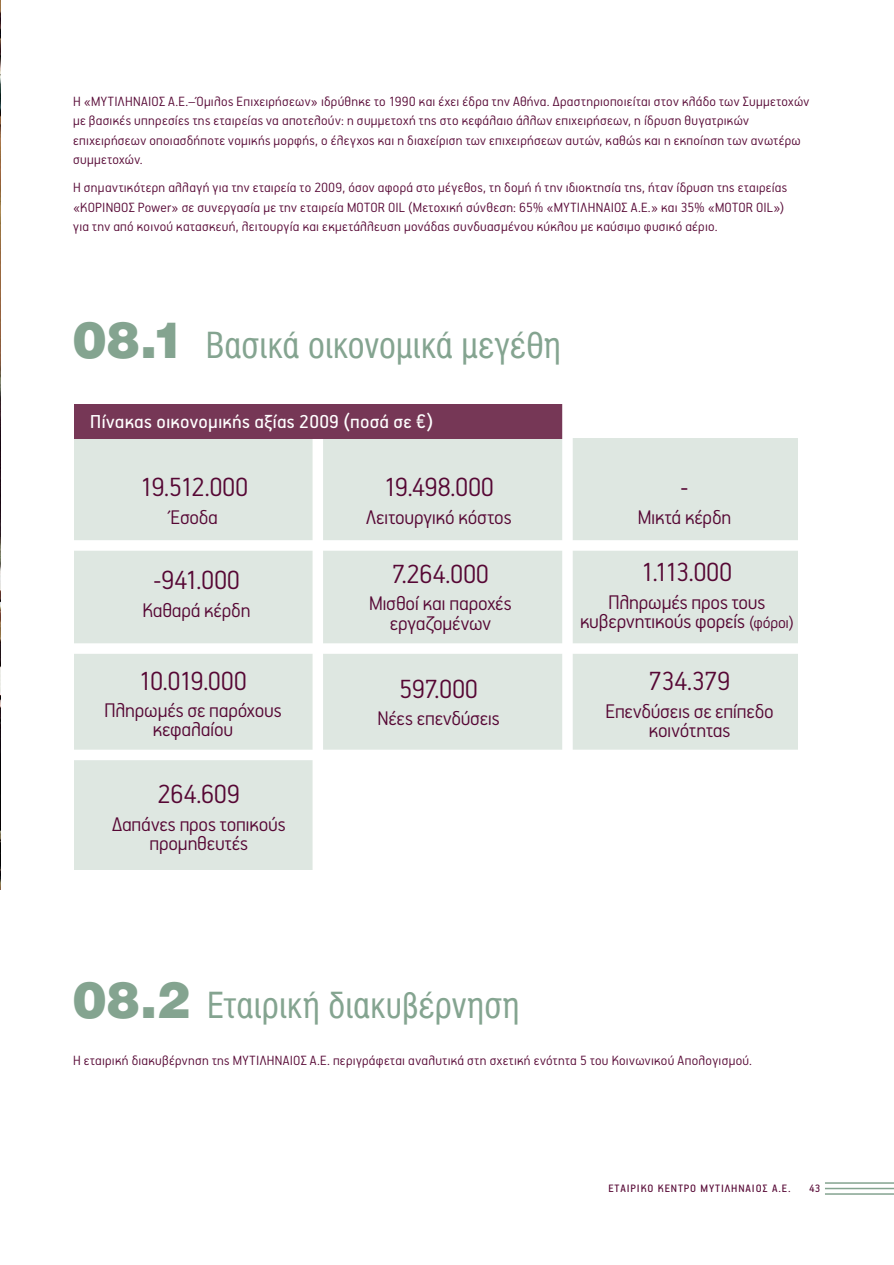
<style>
.page{position:relative;width:894px;height:1265px;background:#fff}
.page>*{position:absolute;margin:0;border:0;box-sizing:border-box;transform-origin:0 0}
.t1{font:36px "UB Helvetica Cond";letter-spacing:.005em;color:#84a490}
.t2{font:300 29.4px "PF Handbook Pro";letter-spacing:-.025em;color:#560734}
.t3{font:300 22.05px/19.2px "PF Handbook Pro";letter-spacing:-.01em;color:#560734;text-align:center}
.t4{font:21px "PF Handbook Pro";letter-spacing:.01em;color:#fff}
.t5{font:300 15px/19.5px "PF Handbook Pro";letter-spacing:.02em;color:#560734}
.t6{font:12px "PF Handbook Pro";letter-spacing:.075em;color:#560734}
.s1{font-family:"UB Helvetica";font-weight:900;font-size:49.5px}
.s2{font-size:22.05px}
.s3{font-size:18px}
</style>
<div class="page">
<hr style="left:824px;top:1181px;width:69px;height:2px;background:#84a490">
<hr style="left:824px;top:1187px;width:69px;height:1px;background:#84a490">
<hr style="left:824px;top:1192px;width:69px;height:2px;background:#84a490">
<img style="left:0;top:0;width:1px;height:889px">
<div style="left:74px;top:438px;width:723px;height:431px;background:#dee7e1"></div>
<div style="left:22px;top:540px;width:832px;height:10px;background:#fff"></div>
<div style="left:22px;top:643px;width:832px;height:10px;background:#fff"></div>
<div style="left:22px;top:749px;width:832px;height:11px;background:#fff"></div>
<div style="left:312px;top:424px;width:11px;height:466px;background:#fff"></div>
<div style="left:74px;top:404px;width:490px;height:34px;background:#763756"></div>
<div style="left:319px;top:755px;width:487px;height:151px;background:#fff"></div>
<div style="left:562px;top:382px;width:10px;height:415px;background:#fff"></div>
<p class="t5" style="left:73px;top:91px;width:737px">Η «ΜΥΤΙΛΗΝΑΙΟΣ Α.Ε.–Όμιλος Επιχειρήσεων» ιδρύθηκε το 1990 και έχει έδρα την Αθήνα. Δραστηριοποιείται στον κλάδο των Συμμετοχών με βασικές υπηρεσίες της εταιρείας να αποτελούν: η συμμετοχή της στο κεφάλαιο άλλων επιχειρήσεων, η ίδρυση θυγατρικών επιχειρήσεων οποιασδήποτε νομικής μορφής, ο έλεγχος και η διαχείριση των επιχειρήσεων αυτών, καθώς και η εκποίηση των ανωτέρω συμμετοχών.</p>
<p class="t5" style="left:73px;top:177px;width:715px">Η σημαντικότερη αλλαγή για την εταιρεία το 2009, όσον αφορά στο μέγεθος, τη δομή ή την ιδιοκτησία της, ήταν ίδρυση της εταιρείας «ΚΟΡΙΝΘΟΣ Power» σε συνεργασία με την εταιρεία MOTOR OIL (Μετοχική σύνθεση: 65% «ΜΥΤΙΛΗΝΑΙΟΣ Α.Ε.» και 35% «MOTOR OIL») για την από κοινού κατασκευή, λειτουργία και εκμετάλλευση μονάδας συνδυασμένου κύκλου με καύσιμο φυσικό αέριο.</p>
<h1 class="t1" style="left:73px;top:325px;width:489px"><span class="s1">08.1</span> Βασικά οικονομικά μεγέθη</h1>
<h3 class="t4" style="left:90px;top:408px;width:345px">Πίνακας οικονομικής αξίας 2009 <span class="s2">(</span>ποσά σε <span class="s2">€)</span></h3>
<h2 class="t2" style="left:140px;top:468px;width:110px">19.512.000</h2>
<h3 class="t3" style="left:171px;top:506px;width:49px">Έσοδα</h3>
<h2 class="t2" style="left:153px;top:561px;width:89px">-941.000</h2>
<h3 class="t3" style="left:142px;top:599px;width:110px">Καθαρά κέρδη</h3>
<h2 class="t2" style="left:139px;top:662px;width:109px">10.019.000</h2>
<h3 class="t3" style="left:104px;top:699px;width:179px">Πληρωμές σε παρόχους κεφαλαίου</h3>
<h2 class="t2" style="left:157px;top:776px;width:84px">264.609</h2>
<h3 class="t3" style="left:112px;top:813px;width:175px">Δαπάνες προς τοπικούς προμηθευτές</h3>
<h2 class="t2" style="left:384px;top:468px;width:112px">19.498.000</h2>
<h3 class="t3" style="left:366px;top:506px;width:147px">Λειτουργικό κόστος</h3>
<h2 class="t2" style="left:392px;top:555px;width:99px">7.264.000</h2>
<h3 class="t3" style="left:369px;top:593px;width:144px">Μισθοί και παροχές εργαζομένων</h3>
<h2 class="t2" style="left:399px;top:670px;width:80px">597.000</h2>
<h3 class="t3" style="left:377px;top:707px;width:124px">Νέες επενδύσεις</h3>
<h2 class="t2" style="left:679px;top:468px;width:11px">-</h2>
<h3 class="t3" style="left:638px;top:506px;width:95px">Μικτά κέρδη</h3>
<h2 class="t2" style="left:641px;top:553px;width:93px">1.113.000</h2>
<h3 class="t3" style="left:580px;top:591px;width:215px">Πληρωμές προς τους κυβερνητικούς φορείς <span class="s3">(φόροι)</span></h3>
<h2 class="t2" style="left:648px;top:663px;width:83px">734.379</h2>
<h3 class="t3" style="left:605px;top:700px;width:170px">Επενδύσεις σε επίπεδο κοινότητας</h3>
<h1 class="t1" style="left:73px;top:984px;width:448px"><span class="s1">08.2</span> Εταιρική διακυβέρνηση</h1>
<p class="t5" style="left:73px;top:1049px;width:680px">Η εταιρική διακυβέρνηση της ΜΥΤΙΛΗΝΑΙΟΣ Α.Ε. περιγράφεται αναλυτικά στη σχετική ενότητα 5 του Κοινωνικού Απολογισμού.</p>
<p class="t6" style="left:608px;top:1180px;width:184px">ΕΤΑΙΡΙΚΟ ΚΕΝΤΡΟ ΜΥΤΙΛΗΝΑΙΟΣ Α.Ε.</p>
<p class="t6" style="left:809px;top:1180px;width:13px">43</p>
</div>
